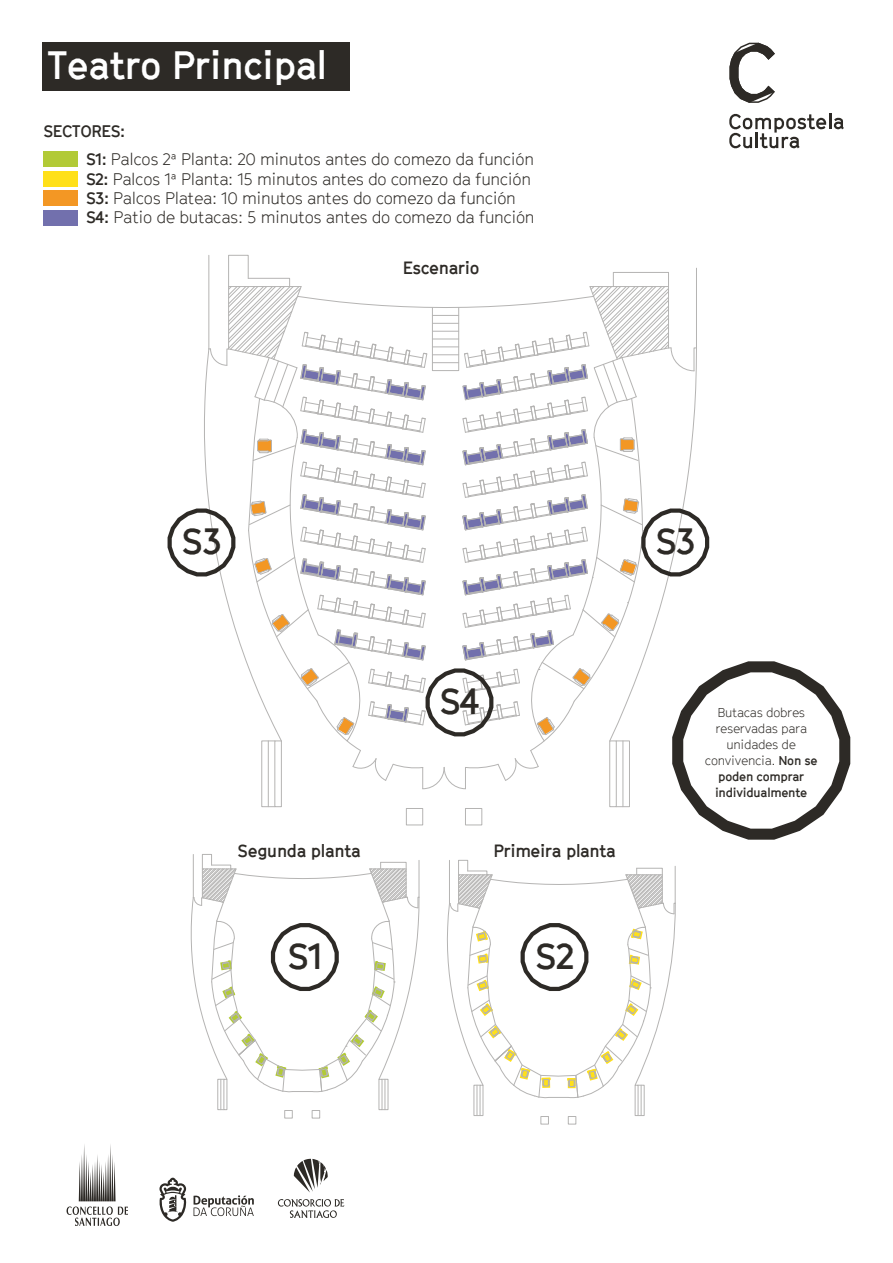
<style>
.page{position:relative;width:893px;height:1263px;background:#fff}
.page>*{position:absolute;margin:0;border:0;box-sizing:border-box;transform-origin:0 0}
.t1{font:700 38.55px "GT Cinetype";letter-spacing:-.015em;color:#fff}
.t2{font:700 35.7px "GT Cinetype";letter-spacing:-.02em;color:#2d2a26}
.t3{font:700 17.4px "GT Cinetype";letter-spacing:-.02em;color:#2d2a26}
.t4{font:300 16.35px/19px "GT Cinetype";letter-spacing:-.02em;color:#2d2a26}
.t5{font:700 16.35px "GT Cinetype";letter-spacing:-.02em;color:#2d2a26}
.t6{font:300 12.45px/15.9px "GT Cinetype";letter-spacing:-.02em;color:#2d2a26;text-align:center}
.s1{font-weight:700}
</style>
<div class="page">
<div style="left:541px;top:1116px;width:8px;height:8px;border:1px solid #b5b4b3"></div>
<div style="left:568px;top:1116px;width:8px;height:8px;border:1px solid #b5b4b3"></div>
<div style="left:284px;top:1110px;width:9px;height:8px;border:1px solid #b5b4b3"></div>
<div style="left:312px;top:1110px;width:8px;height:8px;border:1px solid #b5b4b3"></div>
<div style="left:42px;top:43px;width:307px;height:48px;background:#2d2a26"></div>
<svg style="left:190px;top:854px;width:230px;height:256px"></svg>
<svg style="left:447px;top:860px;width:229px;height:256px"></svg>
<svg style="left:67px;top:1144px;width:61px;height:82px"></svg>
<svg style="left:294px;top:1159px;width:34px;height:34px"></svg>
<svg style="left:278px;top:1199px;width:66px;height:19px"></svg>
<svg style="left:194px;top:1195px;width:60px;height:21px"></svg>
<svg style="left:159px;top:1178px;width:27px;height:44px"></svg>
<svg style="left:729px;top:43px;width:46px;height:60px"></svg>
<svg style="left:729px;top:113px;width:115px;height:35px"></svg>
<div style="left:43px;top:152px;width:35px;height:15px;background:#b2ca36"></div>
<div style="left:43px;top:171px;width:35px;height:15px;background:#ffe019"></div>
<div style="left:43px;top:191px;width:35px;height:15px;background:#f39724"></div>
<div style="left:43px;top:210px;width:35px;height:15px;background:#7270ad"></div>
<svg style="left:168px;top:255px;width:682px;height:585px"></svg>
<h1 class="t1" style="left:48px;top:42px;width:281px">Teatro Principal</h1>
<p class="t5" style="left:43px;top:121px;width:83px">SECTORES:</p>
<p class="t4" style="left:86px;top:150px;width:450px"><span class="s1">S1:</span> Palcos 2ª Planta: 20 minutos antes do comezo da función <span class="s1">S2:</span> Palcos 1ª Planta: 15 minutos antes do comezo da función <span class="s1">S3:</span> Palcos Platea: 10 minutos antes do comezo da función <span class="s1">S4:</span> Patio de butacas: 5 minutos antes do comezo da función</p>
<p class="t3" style="left:403px;top:257px;width:78px">Escenario</p>
<h2 class="t2" style="left:182px;top:520px;width:42px">S3</h2>
<h2 class="t2" style="left:655px;top:520px;width:42px">S3</h2>
<h2 class="t2" style="left:439px;top:680px;width:42px">S4</h2>
<p class="t3" style="left:238px;top:841px;width:125px">Segunda planta</p>
<p class="t3" style="left:493px;top:841px;width:124px">Primeira planta</p>
<h2 class="t2" style="left:288px;top:934px;width:36px">S1</h2>
<h2 class="t2" style="left:535px;top:934px;width:40px">S2</h2>
<p class="t6" style="left:705px;top:705px;width:114px">Butacas dobres reservadas para unidades de convivencia. <span class="s1">Non se poden comprar individualmente</span></p>
</div>
